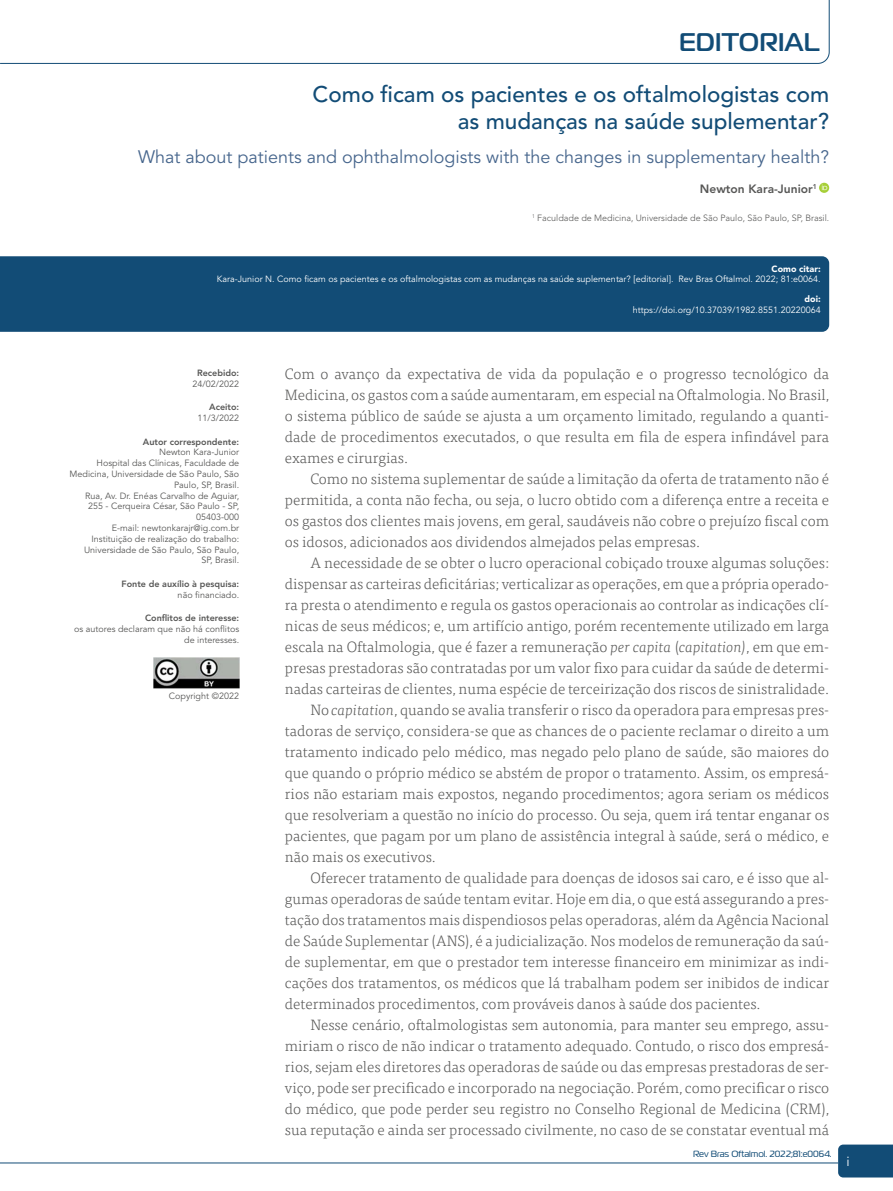
<style>
.page{position:relative;width:893px;height:1191px;background:#fff}
.page>*{position:absolute;margin:0;border:0;box-sizing:border-box;transform-origin:0 0}
.t1{font:500 25.5px "Magistral";letter-spacing:.01em;color:#124c76}
.t2{font:500 22.5px/27px "Avenir LT Std";color:#124c76;text-align:right}
.t3{font:18px "Avenir LT Std";color:#47668d}
.t4{font:300 15px/21px "Tisa Pro";color:#575756;text-align:justify}
.t5{font:13.5px "Avenir LT Std";color:#fff}
.t6{font:800 12px "Avenir LT Std";color:#575756}
.t7{font:9px/10.8px "Avenir LT Std";color:#575756;text-align:right}
.t8{font:9px "Avenir LT Std";color:#fff}
.t9{font:800 9px "Avenir LT Std";color:#575756}
.t10{font:300 9px "Avenir LT Std";color:#575756}
.t11{font:9px "Magistral";color:#124c76}
.t12{font:900 9px "Avenir LT Std";color:#fff}
.s1{font-style:italic}
</style>
<div class="page">
<div style="left:838px;top:1144px;width:55px;height:33px;background:#124c76"></div>
<hr style="left:0;top:1162px;width:838px;height:1px;background:#124c76">
<svg style="left:1px;top:0;width:829px;height:64px"></svg>
<div style="left:0;top:256px;width:829px;height:76px;background:#124c76"></div>
<svg style="left:819px;top:183px;width:10px;height:10px"></svg>
<svg style="left:822px;top:185px;width:5px;height:5px"></svg>
<img style="left:153px;top:657px;width:86px;height:31px">
<h1 class="t1" style="left:679px;top:27px;width:142px">EDITORIAL</h1>
<h2 class="t2" style="left:313px;top:81px;width:518px">Como ficam os pacientes e os oftalmologistas com as mudanças na saúde suplementar?</h2>
<p class="t3" style="left:138px;top:147px;width:692px">What about patients and ophthalmologists with the changes in supplementary health?</p>
<p class="t6" style="left:700px;top:182px;width:118px">Newton Kara-Junior<sup>1</sup></p>
<p class="t10" style="left:532px;top:212px;width:299px"><sup>1</sup> Faculdade de Medicina, Universidade de São Paulo, São Paulo, SP, Brasil.</p>
<p class="t12" style="left:771px;top:263px;width:51px">Como citar:</p>
<p class="t8" style="left:217px;top:274px;width:605px">Kara-Junior N. Como ficam os pacientes e os oftalmologistas com as mudanças na saúde suplementar? [editorial]. Rev Bras Oftalmol. 2022; 81:e0064.</p>
<p class="t12" style="left:804px;top:293px;width:18px">doi:</p>
<p class="t8" style="left:633px;top:304px;width:189px">https://doi.org/10.37039/1982.8551.20220064</p>
<p class="t9" style="left:197px;top:367px;width:44px">Recebido:</p>
<p class="t7" style="left:192px;top:378px;width:48px">24/02/2022</p>
<p class="t9" style="left:209px;top:402px;width:31px">Aceito:</p>
<p class="t7" style="left:197px;top:413px;width:43px">11/3/2022</p>
<p class="t9" style="left:143px;top:436px;width:98px">Autor correspondente:</p>
<p class="t7" style="left:70px;top:447px;width:171px">Newton Kara-Junior<br>Hospital das Clínicas, Faculdade de<br>Medicina, Universidade de São Paulo, São<br>Paulo, SP, Brasil.<br>Rua, Av. Dr. Enéas Carvalho de Aguiar,<br>255 - Cerqueira César, São Paulo - SP,<br>05403-000<br>E-mail: newtonkarajr@ig.com.br<br>Instituição de realização do trabalho:<br>Universidade de São Paulo, São Paulo,<br>SP, Brasil.</p>
<p class="t9" style="left:122px;top:578px;width:119px">Fonte de auxílio à pesquisa:</p>
<p class="t7" style="left:178px;top:589px;width:63px">não financiado.</p>
<p class="t9" style="left:145px;top:613px;width:96px">Conflitos de interesse:</p>
<p class="t7" style="left:74px;top:624px;width:166px">os autores declaram que não há conflitos de interesses.</p>
<p class="t7" style="left:169px;top:691px;width:72px">Copyright ©2022</p>
<p class="t4" style="left:285px;top:363px;width:546px">Com o avanço da expectativa de vida da população e o progresso tecnológico da Medicina, os gastos com a saúde aumentaram, em especial na Oftalmologia. No Brasil, o sistema público de saúde se ajusta a um orçamento limitado, regulando a quanti&shy;dade de procedimentos executados, o que resulta em fila de espera infindável para exames e cirurgias.</p>
<p class="t4" style="left:285px;top:468px;width:546px;text-indent:26px">Como no sistema suplementar de saúde a limitação da oferta de tratamento não é permitida, a conta não fecha, ou seja, o lucro obtido com a diferença entre a receita e os gastos dos clientes mais jovens, em geral, saudáveis não cobre o prejuízo fiscal com os idosos, adicionados aos dividendos almejados pelas empresas.</p>
<p class="t4" style="left:310px;top:552px;width:520px">A necessidade de se obter o lucro operacional cobiçado trouxe algumas soluções:</p>
<p class="t4" style="left:285px;top:573px;width:546px">dispensar as carteiras deficitárias; verticalizar as operações, em que a própria operado-</p>
<p class="t4" style="left:285px;top:594px;width:546px">ra presta o atendimento e regula os gastos operacionais ao controlar as indicações clí-</p>
<p class="t4" style="left:285px;top:615px;width:546px">nicas de seus médicos; e, um artifício antigo, porém recentemente utilizado em larga</p>
<p class="t4" style="left:285px;top:636px;width:546px">escala na Oftalmologia, que é fazer a remuneração <span class="s1">per capita</span> (<span class="s1">capitation)</span>, em que em-</p>
<p class="t4" style="left:285px;top:657px;width:546px">presas prestadoras são contratadas por um valor fixo para cuidar da saúde de determi-</p>
<p class="t4" style="left:285px;top:678px;width:546px">nadas carteiras de clientes, numa espécie de terceirização dos riscos de sinistralidade.</p>
<p class="t4" style="left:310px;top:699px;width:520px">No <span class="s1">capitation</span>, quando se avalia transferir o risco da operadora para empresas pres-</p>
<p class="t4" style="left:285px;top:720px;width:546px">tadoras de serviço, considera-se que as chances de o paciente reclamar o direito a um</p>
<p class="t4" style="left:285px;top:741px;width:546px">tratamento indicado pelo médico, mas negado pelo plano de saúde, são maiores do</p>
<p class="t4" style="left:285px;top:762px;width:546px">que quando o próprio médico se abstém de propor o tratamento. Assim, os empresá-</p>
<p class="t4" style="left:285px;top:783px;width:546px">rios não estariam mais expostos, negando procedimentos; agora seriam os médicos</p>
<p class="t4" style="left:285px;top:804px;width:546px">que resolveriam a questão no início do processo. Ou seja, quem irá tentar enganar os</p>
<p class="t4" style="left:285px;top:825px;width:546px">pacientes, que pagam por um plano de assistência integral à saúde, será o médico, e</p>
<p class="t4" style="left:285px;top:846px;width:153px">não mais os executivos.</p>
<p class="t4" style="left:310px;top:867px;width:520px">Oferecer tratamento de qualidade para doenças de idosos sai caro, e é isso que al-</p>
<p class="t4" style="left:285px;top:888px;width:546px">gumas operadoras de saúde tentam evitar. Hoje em dia, o que está assegurando a pres-</p>
<p class="t4" style="left:285px;top:909px;width:546px">tação dos tratamentos mais dispendiosos pelas operadoras, além da Agência Nacional</p>
<p class="t4" style="left:285px;top:930px;width:546px">de Saúde Suplementar (ANS), é a judicialização. Nos modelos de remuneração da saú-</p>
<p class="t4" style="left:285px;top:951px;width:546px">de suplementar, em que o prestador tem interesse financeiro em minimizar as indi-</p>
<p class="t4" style="left:285px;top:972px;width:546px">cações dos tratamentos, os médicos que lá trabalham podem ser inibidos de indicar</p>
<p class="t4" style="left:285px;top:993px;width:477px">determinados procedimentos, com prováveis danos à saúde dos pacientes.</p>
<p class="t4" style="left:310px;top:1014px;width:520px">Nesse cenário, oftalmologistas sem autonomia, para manter seu emprego, assu-</p>
<p class="t4" style="left:285px;top:1035px;width:546px">miriam o risco de não indicar o tratamento adequado. Contudo, o risco dos empresá-</p>
<p class="t4" style="left:285px;top:1056px;width:546px">rios, sejam eles diretores das operadoras de saúde ou das empresas prestadoras de ser-</p>
<p class="t4" style="left:285px;top:1077px;width:546px">viço, pode ser precificado e incorporado na negociação. Porém, como precificar o risco</p>
<p class="t4" style="left:285px;top:1098px;width:546px">do médico, que pode perder seu registro no Conselho Regional de Medicina (CRM),</p>
<p class="t4" style="left:285px;top:1119px;width:546px">sua reputação e ainda ser processado civilmente, no caso de se constatar eventual má</p>
<p class="t11" style="left:693px;top:1147px;width:140px">Rev Bras Oftalmol. 2022;81:e0064.</p>
<p class="t5" style="left:847px;top:1153px;width:5px">i</p>
</div>
